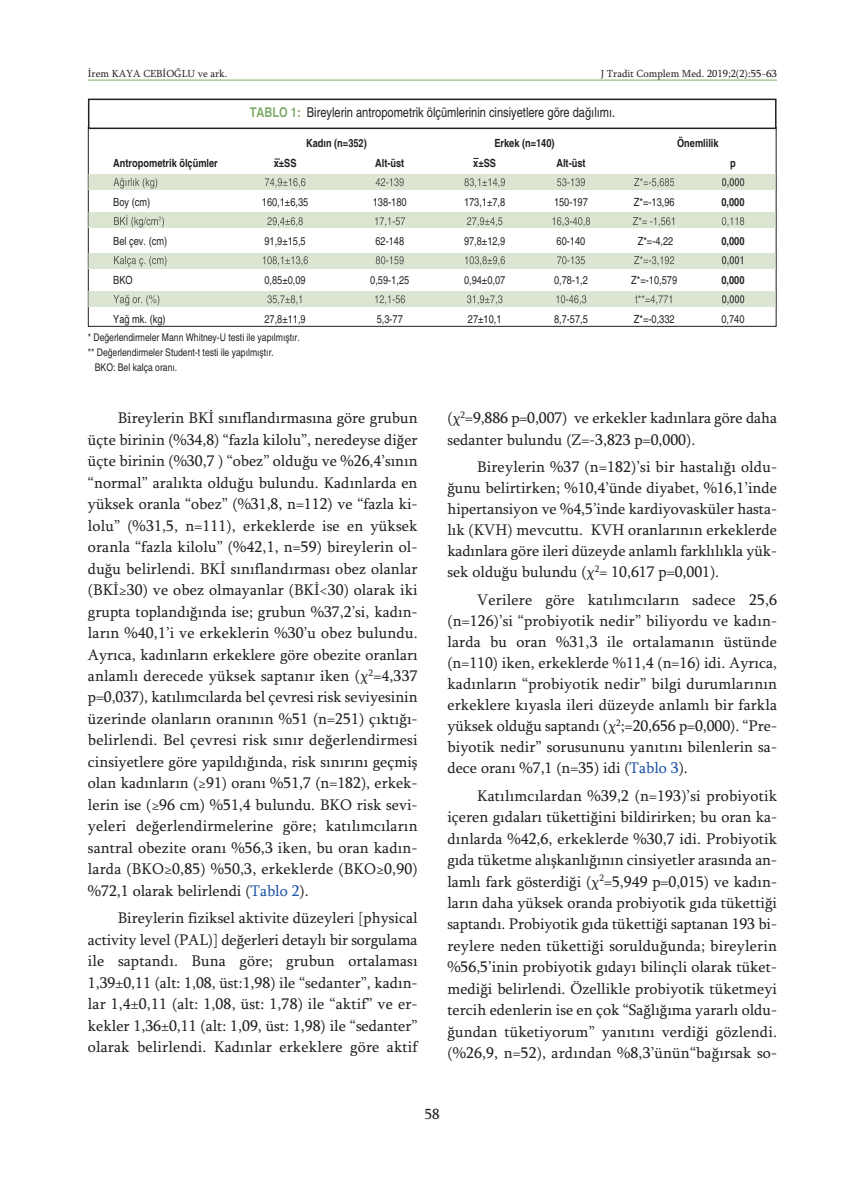
<style>
.page{position:relative;width:865px;height:1197px;background:#fff}
.page>*{position:absolute;margin:0;border:0;box-sizing:border-box;transform-origin:0 0}
.t1{font:15.75px/21.5px "Sylfaen";letter-spacing:.005em;color:#231f20;text-align:justify}
.t2{font:15px "Sylfaen";color:#231f20}
.t3{font:condensed 13.5px "Helvetica";color:#231f20}
.t4{font:condensed 11.25px "Helvetica";color:#231f20}
.t5{font:700 condensed 11.25px "Helvetica";color:#231f20}
.t6{font:condensed 10.5px "Helvetica";color:#231f20}
.t7{font:10.5px "Sylfaen";color:#231f20}
.s1{font-weight:700;color:#81ac6b}
.s2{color:#1c52a4}
</style>
<div class="page">
<hr style="left:88px;top:80px;width:689px;height:1px;background:#81ac6b">
<div style="left:88px;top:99px;width:688px;height:30px;border:2px solid #231f20"></div>
<div style="left:89px;top:174px;width:686px;height:15px;background:#dbe5d2"></div>
<svg style="left:88px;top:174px;width:1px;height:15px"></svg>
<svg style="left:775px;top:174px;width:2px;height:15px"></svg>
<svg style="left:113px;top:178px;width:185px;height:10px"></svg>
<svg style="left:722px;top:178px;width:22px;height:10px"></svg>
<div style="left:89px;top:212px;width:686px;height:15px;background:#dbe5d2"></div>
<svg style="left:88px;top:212px;width:1px;height:15px"></svg>
<svg style="left:775px;top:212px;width:2px;height:15px"></svg>
<svg style="left:114px;top:215px;width:289px;height:12px"></svg>
<div style="left:89px;top:253px;width:686px;height:15px;background:#dbe5d2"></div>
<svg style="left:88px;top:253px;width:1px;height:15px"></svg>
<svg style="left:775px;top:253px;width:2px;height:15px"></svg>
<svg style="left:114px;top:256px;width:151px;height:10px"></svg>
<svg style="left:721px;top:256px;width:22px;height:10px"></svg>
<div style="left:89px;top:291px;width:686px;height:15px;background:#dbe5d2"></div>
<svg style="left:88px;top:291px;width:1px;height:15px"></svg>
<svg style="left:775px;top:291px;width:2px;height:15px"></svg>
<svg style="left:113px;top:295px;width:170px;height:10px"></svg>
<svg style="left:722px;top:295px;width:22px;height:10px"></svg>
<p class="t7" style="left:88px;top:67px;width:141px">İrem KAYA CEBİOĞLU ve ark.</p>
<p class="t7" style="left:601px;top:67px;width:178px">J Tradit Complem Med. 2019;2(2):55-63</p>
<p class="t3" style="left:250px;top:104px;width:367px"><span class="s1">TABLO 1:</span> Bireylerin antropometrik ölçümlerinin cinsiyetlere göre dağılımı.</p>
<p class="t5" style="left:306px;top:136px;width:62px">Kadın (n=352)</p>
<p class="t5" style="left:494px;top:136px;width:62px">Erkek (n=140)</p>
<p class="t5" style="left:677px;top:136px;width:43px">Önemlilik</p>
<p class="t5" style="left:113px;top:156px;width:106px">Antropometrik ölçümler</p>
<p class="t5" style="left:274px;top:156px;width:24px">x±SS</p>
<p class="t5" style="left:375px;top:156px;width:31px">Alt-üst</p>
<p class="t5" style="left:473px;top:156px;width:24px">x±SS</p>
<p class="t5" style="left:556px;top:156px;width:31px">Alt-üst</p>
<p class="t5" style="left:730px;top:156px;width:7px">p</p>
<p class="t4" style="left:113px;top:195px;width:38px">Boy (cm)</p>
<p class="t4" style="left:262px;top:195px;width:48px">160,1±6,35</p>
<p class="t4" style="left:373px;top:195px;width:35px">138-180</p>
<p class="t4" style="left:464px;top:195px;width:43px">173,1±7,8</p>
<p class="t4" style="left:554px;top:195px;width:35px">150-197</p>
<p class="t4" style="left:634px;top:195px;width:42px">Z*=-13,96</p>
<p class="t5" style="left:721px;top:195px;width:25px">0,000</p>
<p class="t4" style="left:113px;top:234px;width:55px">Bel çev. (cm)</p>
<p class="t4" style="left:264px;top:234px;width:43px">91,9±15,5</p>
<p class="t4" style="left:375px;top:234px;width:30px">62-148</p>
<p class="t4" style="left:464px;top:234px;width:43px">97,8±12,9</p>
<p class="t4" style="left:556px;top:234px;width:30px">60-140</p>
<p class="t4" style="left:637px;top:234px;width:37px">Z*=-4,22</p>
<p class="t5" style="left:721px;top:234px;width:25px">0,000</p>
<p class="t4" style="left:113px;top:273px;width:21px">BKO</p>
<p class="t4" style="left:264px;top:273px;width:43px">0,85±0,09</p>
<p class="t4" style="left:370px;top:273px;width:40px">0,59-1,25</p>
<p class="t4" style="left:464px;top:273px;width:43px">0,94±0,07</p>
<p class="t4" style="left:554px;top:273px;width:35px">0,78-1,2</p>
<p class="t4" style="left:631px;top:273px;width:47px">Z*=-10,579</p>
<p class="t5" style="left:721px;top:273px;width:25px">0,000</p>
<p class="t4" style="left:113px;top:312px;width:54px">Yağ mk. (kg)</p>
<p class="t4" style="left:264px;top:312px;width:43px">27,8±11,9</p>
<p class="t4" style="left:377px;top:312px;width:28px">5,3-77</p>
<p class="t4" style="left:468px;top:312px;width:35px">27±10,1</p>
<p class="t4" style="left:554px;top:312px;width:35px">8,7-57,5</p>
<p class="t4" style="left:634px;top:312px;width:42px">Z*=-0,332</p>
<p class="t4" style="left:721px;top:312px;width:25px">0,740</p>
<p class="t6" style="left:88px;top:331px;width:213px">* Değerlendirmeler Mann Whitney-U testi ile yapılmıştır.</p>
<p class="t6" style="left:88px;top:346px;width:188px">** Değerlendirmeler Student-t testi ile yapılmıştır.</p>
<p class="t6" style="left:95px;top:361px;width:84px">BKO: Bel kalça oranı.</p>
<p class="t1" style="left:88px;top:407px;width:331px;text-indent:30px">Bireylerin BKİ sınıflandırmasına göre grubun üçte birinin (%34,8) “fazla kilolu”, neredeyse diğer üçte birinin (%30,7 ) “obez” olduğu ve %26,4’sının “normal” aralıkta olduğu bulundu. Kadınlarda en yüksek oranla “obez” (%31,8, n=112) ve “fazla ki&shy;lolu” (%31,5, n=111), erkeklerde ise en yüksek oranla “fazla kilolu” (%42,1, n=59) bireylerin ol&shy;duğu belirlendi. BKİ sınıflandırması obez olanlar (BKİ≥30) ve obez olmayanlar (BKİ&lt;30) olarak iki grupta toplandığında ise; grubun %37,2’si, kadın&shy;ların %40,1’i ve erkeklerin %30’u obez bulundu.<br>Ayrıca, kadınların erkeklere göre obezite oranları anlamlı derecede yüksek saptanır iken (χ<sup>2</sup>=4,337 p=0,037), katılımcılarda bel çevresi risk seviyesinin üzerinde olanların oranının %51 (n=251) çıktığı&shy;belirlendi. Bel çevresi risk sınır değerlendirmesi cinsiyetlere göre yapıldığında, risk sınırını geçmiş olan kadınların (≥91) oranı %51,7 (n=182), erkek&shy;lerin ise (≥96 cm) %51,4 bulundu. BKO risk sevi&shy;yeleri değerlendirmelerine göre; katılımcıların santral obezite oranı %56,3 iken, bu oran kadın&shy;larda (BKO≥0,85) %50,3, erkeklerde (BKO≥0,90) %72,1 olarak belirlendi (<span class="s2">Tablo 2</span>).</p>
<p class="t1" style="left:88px;top:907px;width:331px;text-indent:30px">Bireylerin fiziksel aktivite düzeyleri [physical activity level (PAL)] değerleri detaylı bir sorgulama ile saptandı. Buna göre; grubun ortalaması 1,39±0,11 (alt: 1,08, üst:1,98) ile “sedanter”, kadın&shy;lar 1,4±0,11 (alt: 1,08, üst: 1,78) ile “aktif” ve er&shy;kekler 1,36±0,11 (alt: 1,09, üst: 1,98) ile “sedanter” olarak belirlendi. Kadınlar erkeklere göre aktif</p>
<p class="t1" style="left:447px;top:407px;width:331px">(χ<sup>2</sup>=9,886 p=0,007) ve erkekler kadınlara göre daha sedanter bulundu (Z=-3,823 p=0,000).</p>
<p class="t1" style="left:447px;top:456px;width:331px;line-height:21px;text-indent:30px">Bireylerin %37 (n=182)’si bir hastalığı oldu&shy;ğunu belirtirken; %10,4’ünde diyabet, %16,1’inde hipertansiyon ve %4,5’inde kardiyovasküler hasta&shy;lık (KVH) mevcuttu. KVH oranlarının erkeklerde kadınlara göre ileri düzeyde anlamlı farklılıkla yük&shy;sek olduğu bulundu (χ<sup>2</sup>= 10,617 p=0,001).</p>
<p class="t1" style="left:447px;top:588px;width:331px;line-height:21px;text-indent:30px">Verilere göre katılımcıların sadece 25,6 (n=126)’si “probiyotik nedir” biliyordu ve kadın&shy;larda bu oran %31,3 ile ortalamanın üstünde (n=110) iken, erkeklerde %11,4 (n=16) idi. Ayrıca, kadınların “probiyotik nedir” bilgi durumlarının erkeklere kıyasla ileri düzeyde anlamlı bir farkla yüksek olduğu saptandı (χ<sup>2</sup>;=20,656 p=0,000). “Pre&shy;biyotik nedir” sorusununu yanıtını bilenlerin sa&shy;dece oranı %7,1 (n=35) idi (<span class="s2">Tablo 3</span>).</p>
<p class="t1" style="left:447px;top:784px;width:331px;text-indent:30px">Katılımcılardan %39,2 (n=193)’si probiyotik içeren gıdaları tükettiğini bildirirken; bu oran ka&shy;dınlarda %42,6, erkeklerde %30,7 idi. Probiyotik gıda tüketme alışkanlığının cinsiyetler arasında an&shy;lamlı fark gösterdiği (χ<sup>2</sup>=5,949 p=0,015) ve kadın&shy;ların daha yüksek oranda probiyotik gıda tükettiği saptandı. Probiyotik gıda tükettiği saptanan 193 bi&shy;reylere neden tükettiği sorulduğunda; bireylerin %56,5’inin probiyotik gıdayı bilinçli olarak tüket&shy;mediği belirlendi. Özellikle probiyotik tüketmeyi tercih edenlerin ise en çok “Sağlığıma yararlı oldu&shy;ğundan tüketiyorum” yanıtını verdiği gözlendi. (%26,9, n=52), ardından %8,3’ünün“bağırsak so-</p>
<p class="t2" style="left:425px;top:1104px;width:16px">58</p>
</div>
